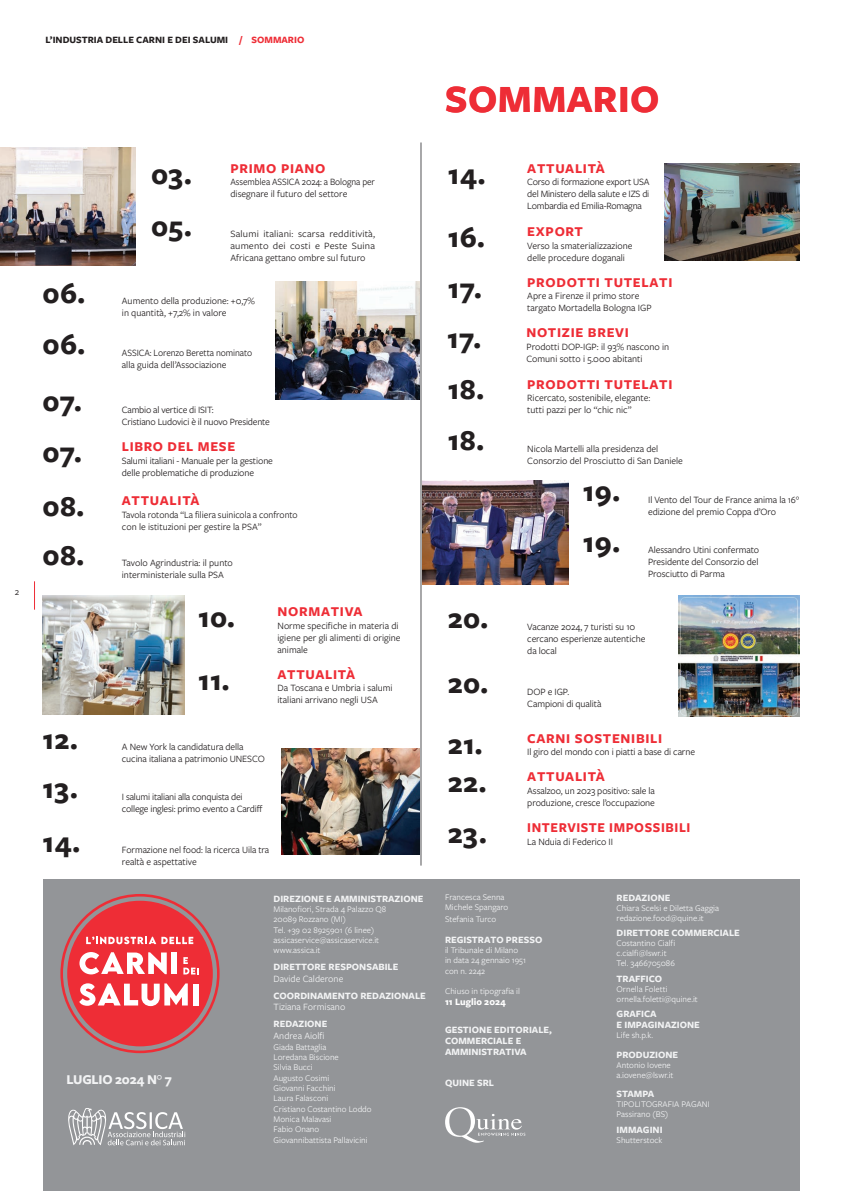
<style>
.page{position:relative;width:842px;height:1191px;background:#fff}
.page>*{position:absolute;margin:0;border:0;box-sizing:border-box;transform-origin:0 0}
.t1{font:700 40px "Freight Sans Pro";letter-spacing:.01em;color:#ee2d36}
.t2{font:700 30px/50.7px "Freight Sans Pro";letter-spacing:.01em;color:#231f20}
.t3{font:700 14px "Freight Sans Pro";letter-spacing:.05em;color:#ee2d36}
.t4{font:700 14px "Freight Sans Pro";letter-spacing:.05em;color:#ee2d36;scale:.96 1}
.t5{font:700 14px "Freight Sans Pro";letter-spacing:-.02em;color:#f2f3f4}
.t6{font:10px/12px "Freight Sans Pro";letter-spacing:-.005em;color:#231f20}
.t7{font:700 10px/11.1px "Freight Sans Pro";color:#f2f3f4}
.t8{font:10px/12px "Freight Sans Pro";letter-spacing:-.005em;color:#231f20;text-align:justify;scale:1.05 1}
.t9{font:10px/12px "Freight Sans Pro";letter-spacing:-.005em;color:#231f20;scale:.95 1}
.t10{font:10px/12px "Freight Sans Pro";letter-spacing:-.005em;color:#231f20;scale:.96 1}
.t11{font:10px "Freight Sans Pro";color:#f2f3f4}
.t12{font:700 10px "Freight Sans Pro";color:#231f20}
.t13{font:700 10px "Freight Sans Pro";color:#fff}
.t14{font:9px/10.3px "Freight Sans Pro";color:#f2f3f4}
.s1{color:#ee2d36}
</style>
<div class="page">
<svg style="left:34px;top:581px;width:1px;height:28px"></svg>
<div style="left:43px;top:879px;width:756px;height:312px;background:#939598"></div>
<svg style="left:60px;top:894px;width:160px;height:159px"></svg>
<svg style="left:445px;top:1107px;width:80px;height:35px"></svg>
<svg style="left:68px;top:1108px;width:117px;height:37px"></svg>
<hr style="left:421px;top:142px;width:1px;height:723px;background:#535355">
<img style="left:0;top:148px;width:136px;height:117px">
<img style="left:276px;top:282px;width:144px;height:118px">
<img style="left:43px;top:596px;width:141px;height:118px">
<img style="left:282px;top:748px;width:138px;height:106px">
<img style="left:664px;top:163px;width:135px;height:98px">
<img style="left:422px;top:481px;width:147px;height:103px">
<img style="left:679px;top:595px;width:120px;height:121px">
<p class="t6" style="left:15px;top:585px;width:6px">2</p>
<p class="t12" style="left:45px;top:33px;width:260px">L’INDUSTRIA DELLE CARNI E DEI SALUMI <span class="s1">/ SOMMARIO</span></p>
<h2 class="t2" style="left:43px;top:266px;width:44px;line-height:51.1px">06.<br>06.</h2>
<h2 class="t2" style="left:43px;top:375px;width:41px">07.</h2>
<h2 class="t2" style="left:43px;top:426px;width:41px">07.</h2>
<h2 class="t2" style="left:43px;top:481px;width:44px;line-height:48.5px">08.<br>08.</h2>
<h2 class="t2" style="left:43px;top:712px;width:37px;line-height:49.7px">12.<br>13.</h2>
<h2 class="t2" style="left:43px;top:815px;width:40px">14.</h2>
<h3 class="t3" style="left:230px;top:159px;width:97px">PRIMO PIANO</h3>
<p class="t9" style="left:230px;top:176px;width:154px">Assemblea ASSICA 2024: a Bologna per disegnare il futuro del settore</p>
<p class="t8" style="left:230px;top:228px;width:139px">Salumi italiani: scarsa redditività, aumento dei costi e Peste Suina Africana gettano ombre sul futuro</p>
<p class="t6" style="left:122px;top:295px;width:135px">Aumento della produzione: +0,7% in quantità, +7,2% in valore</p>
<p class="t10" style="left:122px;top:346px;width:137px">ASSICA: Lorenzo Beretta nominato alla guida dell’Associazione</p>
<h2 class="t2" style="left:151px;top:147px;width:43px;line-height:52px">03.<br>05.</h2>
<p class="t6" style="left:122px;top:403px;width:150px">Cambio al vertice di ISIT:<br>Cristiano Ludovici è il nuovo Presidente</p>
<h3 class="t3" style="left:122px;top:437px;width:115px">LIBRO DEL MESE</h3>
<p class="t6" style="left:122px;top:454px;width:153px">Salumi italiani - Manuale per la gestione delle problematiche di produzione</p>
<h3 class="t3" style="left:122px;top:491px;width:79px">ATTUALITÀ</h3>
<p class="t6" style="left:122px;top:508px;width:177px">Tavola rotonda “La filiera suinicola a confronto con le istituzioni per gestire la PSA”</p>
<p class="t6" style="left:122px;top:556px;width:113px">Tavolo Agrindustria: il punto interministeriale sulla PSA</p>
<h2 class="t2" style="left:198px;top:584px;width:39px;line-height:62.9px">10.<br>11.</h2>
<h3 class="t3" style="left:277px;top:602px;width:87px">NORMATIVA</h3>
<p class="t6" style="left:277px;top:619px;width:125px">Norme specifiche in materia di igiene per gli alimenti di origine animale</p>
<p class="t6" style="left:277px;top:681px;width:117px">Da Toscana e Umbria i salumi italiani arrivano negli USA</p>
<h3 class="t3" style="left:277px;top:665px;width:79px">ATTUALITÀ</h3>
<p class="t6" style="left:122px;top:740px;width:144px">A New York la candidatura della cucina italiana a patrimonio UNESCO</p>
<p class="t6" style="left:122px;top:790px;width:142px">I salumi italiani alla conquista dei college inglesi: primo evento a Cardiff</p>
<p class="t6" style="left:122px;top:843px;width:149px">Formazione nel food: la ricerca Uila tra realtà e aspettative</p>
<h3 class="t5" style="left:67px;top:1069px;width:107px">LUGLIO 2024 N° 7</h3>
<p class="t7" style="left:274px;top:892px;width:151px">DIREZIONE E AMMINISTRAZIONE</p>
<p class="t14" style="left:274px;top:903px;width:114px">Milanofiori, Strada 4 Palazzo Q8<br>20089 Rozzano (MI)<br>Tel. +39 02 8925901 (6 linee) assicaservice@assicaservice.it www.assica.it</p>
<p class="t7" style="left:274px;top:961px;width:126px">DIRETTORE RESPONSABILE</p>
<p class="t11" style="left:274px;top:971px;width:71px">Davide Calderone</p>
<p class="t7" style="left:274px;top:989px;width:154px">COORDINAMENTO REDAZIONALE</p>
<p class="t11" style="left:274px;top:1000px;width:73px">Tiziana Formisano</p>
<p class="t7" style="left:274px;top:1017px;width:55px">REDAZIONE</p>
<p class="t11" style="left:274px;top:1029px;width:53px">Andrea Aiolfi</p>
<p class="t14" style="left:274px;top:1041px;width:100px">Giada Battaglia<br>Loredana Biscione<br>Silvia Bucci<br>Augusto Cosimi<br>Giovanni Facchini<br>Laura Falasconi<br>Cristiano Costantino Loddo<br>Monica Malavasi<br>Fabio Onano<br>Giovannibattista Pallavicini</p>
<h1 class="t1" style="left:445px;top:72px;width:216px">SOMMARIO</h1>
<h2 class="t2" style="left:448px;top:141px;width:40px;line-height:63.2px">14.<br>16.</h2>
<h2 class="t2" style="left:447px;top:261px;width:37px">17.<br>17.</h2>
<h2 class="t2" style="left:448px;top:363px;width:38px">18.<br>18.</h2>
<h3 class="t3" style="left:527px;top:159px;width:79px">ATTUALITÀ</h3>
<p class="t6" style="left:527px;top:176px;width:124px;text-align:justify">Corso di formazione export USA del Ministero della salute e IZS di Lombardia ed Emilia-Romagna</p>
<p class="t6" style="left:527px;top:239px;width:107px">Verso la smaterializzazione delle procedure doganali</p>
<p class="t6" style="left:527px;top:289px;width:126px">Apre a Firenze il primo store targato Mortadella Bologna IGP</p>
<p class="t6" style="left:526px;top:340px;width:144px">Prodotti DOP-IGP: il 93% nascono in<br>Comuni sotto i 5.000 abitanti</p>
<h3 class="t3" style="left:527px;top:222px;width:57px">EXPORT</h3>
<h3 class="t3" style="left:527px;top:273px;width:147px">PRODOTTI TUTELATI</h3>
<h3 class="t3" style="left:526px;top:323px;width:104px">NOTIZIE BREVI</h3>
<h3 class="t3" style="left:527px;top:374px;width:147px">PRODOTTI TUTELATI</h3>
<p class="t6" style="left:527px;top:391px;width:125px">Ricercato, sostenibile, elegante: tutti pazzi per lo “chic nic”</p>
<p class="t6" style="left:527px;top:442px;width:157px">Nicola Martelli alla presidenza del<br>Consorzio del Prosciutto di San Daniele</p>
<p class="t6" style="left:648px;top:493px;width:153px">Il Vento del Tour de France anima la 16° edizione del premio Coppa d’Oro</p>
<p class="t6" style="left:648px;top:543px;width:113px;text-align:justify">Alessandro Utini confermato Presidente del Consorzio del Prosciutto di Parma</p>
<h2 class="t2" style="left:583px;top:465px;width:39px">19.<br>19.</h2>
<h2 class="t2" style="left:448px;top:585px;width:42px;line-height:64.9px">20.<br>20.</h2>
<p class="t6" style="left:527px;top:620px;width:120px">Vacanze 2024, 7 turisti su 10 cercano esperienze autentiche da local</p>
<p class="t6" style="left:527px;top:685px;width:76px">DOP e IGP.<br>Campioni di qualità</p>
<p class="t6" style="left:527px;top:745px;width:169px">Il giro del mondo con i piatti a base di carne</p>
<p class="t6" style="left:527px;top:784px;width:129px">Assalzoo, un 2023 positivo: sale la produzione, cresce l’occupazione</p>
<p class="t6" style="left:527px;top:835px;width:87px">La Nduia di Federico II</p>
<h3 class="t3" style="left:527px;top:728px;width:137px">CARNI SOSTENIBILI</h3>
<h3 class="t3" style="left:527px;top:767px;width:79px">ATTUALITÀ</h3>
<h2 class="t2" style="left:448px;top:723px;width:40px;line-height:38.8px">21.<br>22.</h2>
<h3 class="t4" style="left:527px;top:818px;width:172px">INTERVISTE IMPOSSIBILI</h3>
<h2 class="t2" style="left:448px;top:807px;width:41px">23.</h2>
<p class="t14" style="left:445px;top:891px;width:65px">Francesca Senna<br>Michele Spangaro</p>
<p class="t14" style="left:445px;top:914px;width:53px">Stefania Turco</p>
<p class="t7" style="left:445px;top:934px;width:99px">REGISTRATO PRESSO</p>
<p class="t14" style="left:445px;top:945px;width:82px">il Tribunale di Milano in data 24 gennaio 1951 con n. 2242</p>
<p class="t14" style="left:445px;top:985px;width:76px">Chiuso in tipografia il</p>
<p class="t13" style="left:445px;top:994px;width:62px">11 Luglio 2024</p>
<p class="t7" style="left:445px;top:1024px;width:108px">GESTIONE EDITORIALE,<br>COMMERCIALE E<br>AMMINISTRATIVA</p>
<p class="t7" style="left:445px;top:1076px;width:51px">QUINE SRL</p>
<p class="t7" style="left:617px;top:891px;width:55px">REDAZIONE</p>
<p class="t14" style="left:617px;top:902px;width:104px">Chiara Scelsi e Diletta Gaggia redazione.food@quine.it</p>
<p class="t7" style="left:617px;top:927px;width:125px">DIRETTORE COMMERCIALE</p>
<p class="t14" style="left:617px;top:938px;width:60px">Costantino Cialfi c.cialfi@lswr.it<br>Tel. 3466705086</p>
<p class="t7" style="left:617px;top:972px;width:47px">TRAFFICO</p>
<p class="t14" style="left:617px;top:983px;width:83px">Ornella Foletti ornella.foletti@quine.it</p>
<p class="t7" style="left:617px;top:1008px;width:85px">GRAFICA<br>E IMPAGINAZIONE</p>
<p class="t14" style="left:617px;top:1030px;width:38px">Life sh.p.k.</p>
<p class="t7" style="left:617px;top:1048px;width:63px">PRODUZIONE</p>
<p class="t14" style="left:617px;top:1059px;width:58px">Antonio Iovene a.iovene@lswr.it</p>
<p class="t7" style="left:617px;top:1088px;width:39px">STAMPA</p>
<p class="t14" style="left:617px;top:1099px;width:95px">TIPOLITOGRAFIA PAGANI<br>Passirano (BS)</p>
<p class="t7" style="left:617px;top:1123px;width:48px">IMMAGINI</p>
<p class="t14" style="left:617px;top:1134px;width:47px">Shutterstock</p>
</div>
